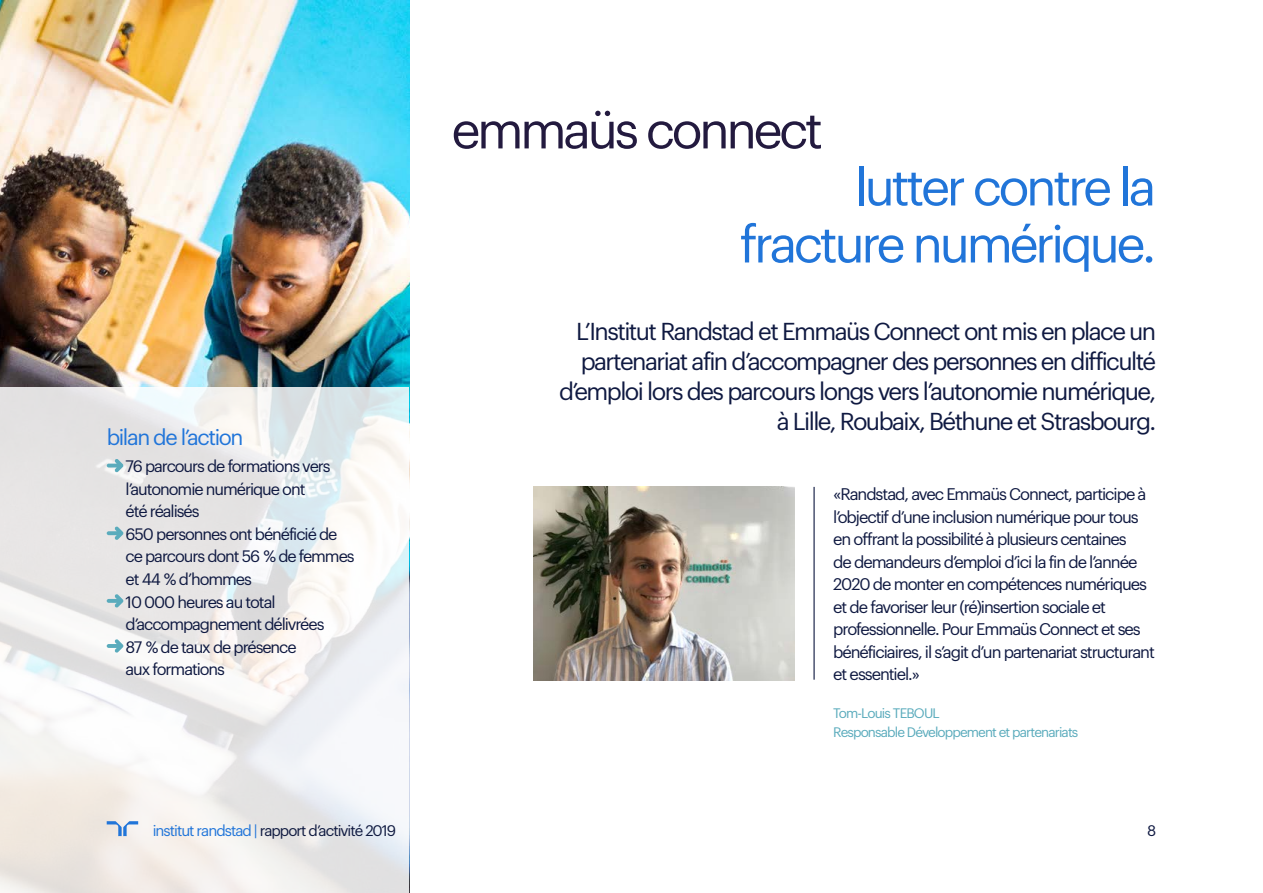
<style>
.page{position:relative;width:1263px;height:893px;background:#fff}
.page>*{position:absolute;margin:0;border:0;box-sizing:border-box;transform-origin:0 0}
.t1{font:51px/57px "Graphik";letter-spacing:-.065em;color:#2175d9;text-align:right}
.t2{font:51px "Graphik";letter-spacing:-.065em;color:#231a3f}
.t3{font:24px/30px "Graphik";letter-spacing:-.065em;color:#0f1941;text-align:right}
.t4{font:21.6px "Graphik";letter-spacing:-.065em;color:#2175d9}
.t5{font:16.5px/22.5px "Graphik";letter-spacing:-.065em;color:#0f1941}
.t6{font:16.2px/22.5px "Graphik";letter-spacing:-.065em;color:#0f1941}
.t7{font:15px "Graphik";letter-spacing:-.065em;color:#0f1a40}
.t8{font:15px "Graphik";color:#0f1941}
.t9{font:13.5px/18.8px "Graphik";letter-spacing:-.065em;color:#5aabbc}
.s1{color:#2175d9}
</style>
<div class="page">
<img style="left:0;top:0;width:409px;height:387px">
<hr style="left:813px;top:487px;width:2px;height:193px;background:#0f1941">
<img style="left:533px;top:487px;width:262px;height:193px">
<svg style="left:0;top:387px;width:409px;height:506px"></svg>
<svg style="left:107px;top:459px;width:17px;height:13px"></svg>
<svg style="left:107px;top:526px;width:17px;height:14px"></svg>
<svg style="left:107px;top:594px;width:17px;height:14px"></svg>
<svg style="left:107px;top:639px;width:17px;height:14px"></svg>
<svg style="left:107px;top:821px;width:31px;height:15px"></svg>
<h3 class="t4" style="left:107px;top:420px;width:138px">bilan de l’action</h3>
<p class="t6" style="left:126px;top:454px;width:231px">76 parcours de formations vers l’autonomie numérique ont<br>été réalisés<br>650 personnes ont bénéficié de ce parcours dont 56 % de femmes et 44 % d’hommes<br>10 000 heures au total d’accompagnement délivrées<br>87 % de taux de présence<br>aux formations</p>
<h1 class="t2" style="left:451px;top:92px;width:373px">emmaüs connect</h1>
<h1 class="t1" style="left:740px;top:154px;width:418px">lutter contre la fracture numérique.</h1>
<h2 class="t3" style="left:559px;top:314px;width:599px">L’Institut Randstad et Emmaüs Connect ont mis en place un partenariat afin d’accompagner des personnes en difficulté d’emploi lors des parcours longs vers l’autonomie numérique, à Lille, Roubaix, Béthune et Strasbourg.</h2>
<p class="t5" style="left:833px;top:482px;width:323px">«Randstad, avec Emmaüs Connect, participe à l’objectif d’une inclusion numérique pour tous en offrant la possibilité à plusieurs centaines<br>de demandeurs d’emploi d’ici la fin de l’année 2020 de monter en compétences numériques et de favoriser leur (ré)insertion sociale et professionnelle. Pour Emmaüs Connect et ses bénéficiaires, il s’agit d’un partenariat structurant et essentiel.»</p>
<p class="t9" style="left:833px;top:702px;width:247px">Tom-Louis TEBOUL<br>Responsable Développement et partenariats</p>
<p class="t7" style="left:153px;top:819px;width:245px"><span class="s1">institut randstad |</span> rapport d’activité 2019</p>
<p class="t8" style="left:1147px;top:819px;width:11px">8</p>
</div>
